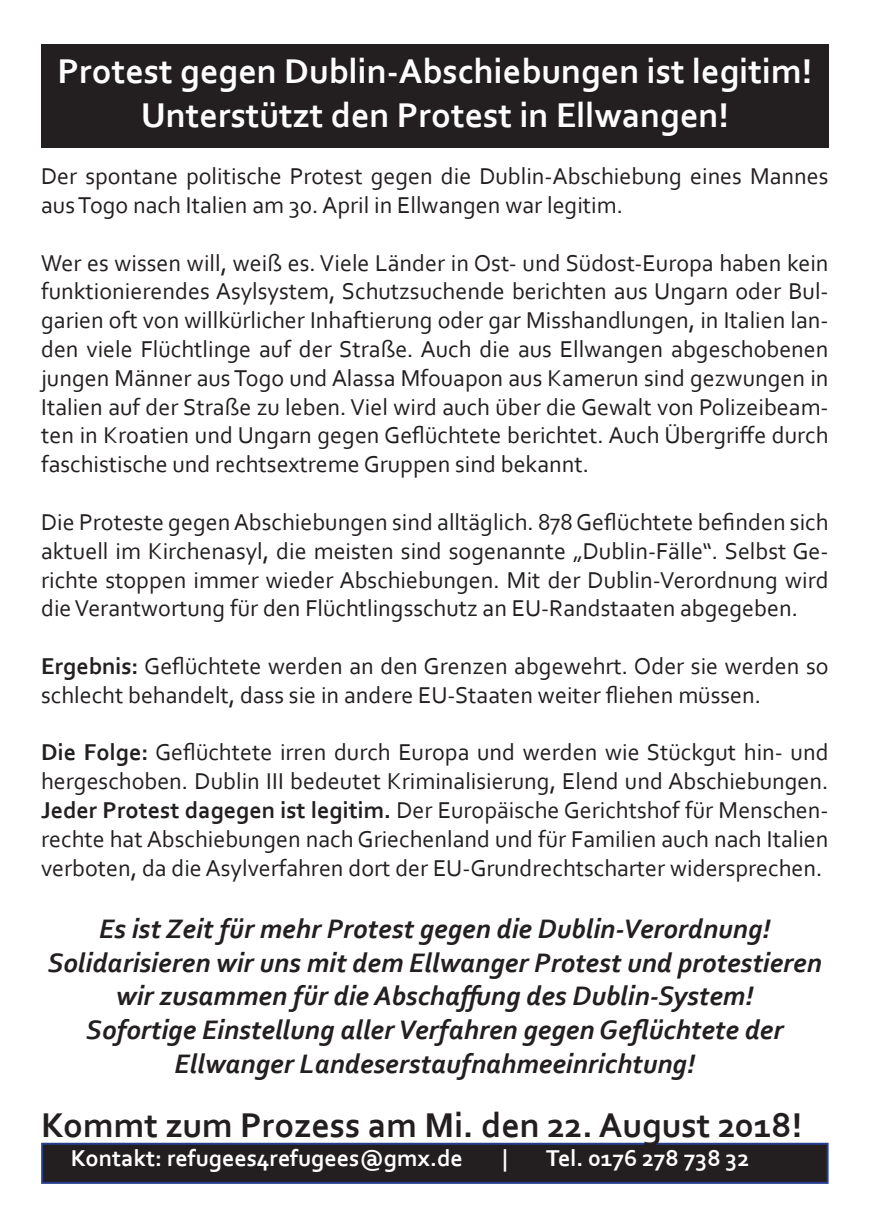
<style>
.page{position:relative;width:874px;height:1225px;background:#fff}
.page>*{position:absolute;margin:0;border:0;box-sizing:border-box;transform-origin:0 0}
.t1{font:700 36px/43.2px "Corbel";color:#fff;text-align:center}
.t2{font:700 36px "Corbel";color:#231f20}
.t3{font:italic 700 28px/33.6px "Corbel";color:#231f20;text-align:center}
.t4{font:24px/28.8px "Corbel";color:#231f20;text-align:justify}
.t5{font:700 24px "Corbel";color:#fff}
.s1{font-weight:700}
</style>
<div class="page">
<div style="left:41px;top:44px;width:787px;height:103px;background:#231f20"></div>
<div style="left:42px;top:1143px;width:785px;height:39px;background:#231f20"></div>
<div style="left:41px;top:1142px;width:787px;height:41px;border:2px solid #253f8e"></div>
<h1 class="t1" style="left:57px;top:49px;width:756px">Protest gegen Dublin-Abschiebungen ist legitim!<br>Unterstützt den Protest in Ellwangen!</h1>
<p class="t4" style="left:41px;top:161px;width:788px">Der spontane politische Protest gegen die Dublin-Abschiebung eines Mannes aus Togo nach Italien am 30. April in Ellwangen war legitim.</p>
<p class="t4" style="left:41px;top:248px;width:788px">Wer es wissen will, weiß es. Viele Länder in Ost- und Südost-Europa haben kein funktionierendes Asylsystem, Schutzsuchende berichten aus Ungarn oder Bul&shy;garien oft von willkürlicher Inhaftierung oder gar Misshandlungen, in Italien lan&shy;den viele Flüchtlinge auf der Straße. Auch die aus Ellwangen abgeschobenen jungen Männer aus Togo und Alassa Mfouapon aus Kamerun sind gezwungen in Italien auf der Straße zu leben. Viel wird auch über die Gewalt von Polizeibeam&shy;ten in Kroatien und Ungarn gegen Geflüchtete berichtet. Auch Übergriffe durch faschistische und rechtsextreme Gruppen sind bekannt.</p>
<p class="t4" style="left:41px;top:507px;width:788px">Die Proteste gegen Abschiebungen sind alltäglich. 878 Geflüchtete befinden sich aktuell im Kirchenasyl, die meisten sind sogenannte „Dublin-Fälle“. Selbst Ge&shy;richte stoppen immer wieder Abschiebungen. Mit der Dublin-Verordnung wird die Verantwortung für den Flüchtlingsschutz an EU-Randstaaten abgegeben.</p>
<p class="t4" style="left:41px;top:651px;width:788px"><span class="s1">Ergebnis:</span> Geflüchtete werden an den Grenzen abgewehrt. Oder sie werden so schlecht behandelt, dass sie in andere EU-Staaten weiter fliehen müssen.</p>
<p class="t4" style="left:41px;top:737px;width:788px"><span class="s1">Die Folge:</span> Geflüchtete irren durch Europa und werden wie Stückgut hin- und hergeschoben. Dublin III bedeutet Kriminalisierung, Elend und Abschiebungen.<br><span class="s1">Jeder Protest dagegen ist legitim.</span> Der Europäische Gerichtshof für Menschen&shy;rechte hat Abschiebungen nach Griechenland und für Familien auch nach Italien verboten, da die Asylverfahren dort der EU-Grundrechtscharter widersprechen.</p>
<p class="t3" style="left:48px;top:911px;width:775px">Es ist Zeit für mehr Protest gegen die Dublin-Verordnung!<br>Solidarisieren wir uns mit dem Ellwanger Protest und protestieren wir zusammen für die Abschaffung des Dublin-System!<br>Sofortige Einstellung aller Verfahren gegen Geflüchtete der Ellwanger Landeserstaufnahmeeinrichtung!</p>
<h1 class="t2" style="left:41px;top:1103px;width:762px">Kommt zum Prozess am Mi. den 22. August 2018!</h1>
<p class="t5" style="left:71px;top:1143px;width:393px">Kontakt: refugees4refugees@gmx.de</p>
<p class="t5" style="left:502px;top:1143px;width:7px">|</p>
<p class="t5" style="left:546px;top:1143px;width:205px">Tel. 0176 278 738 32</p>
</div>
